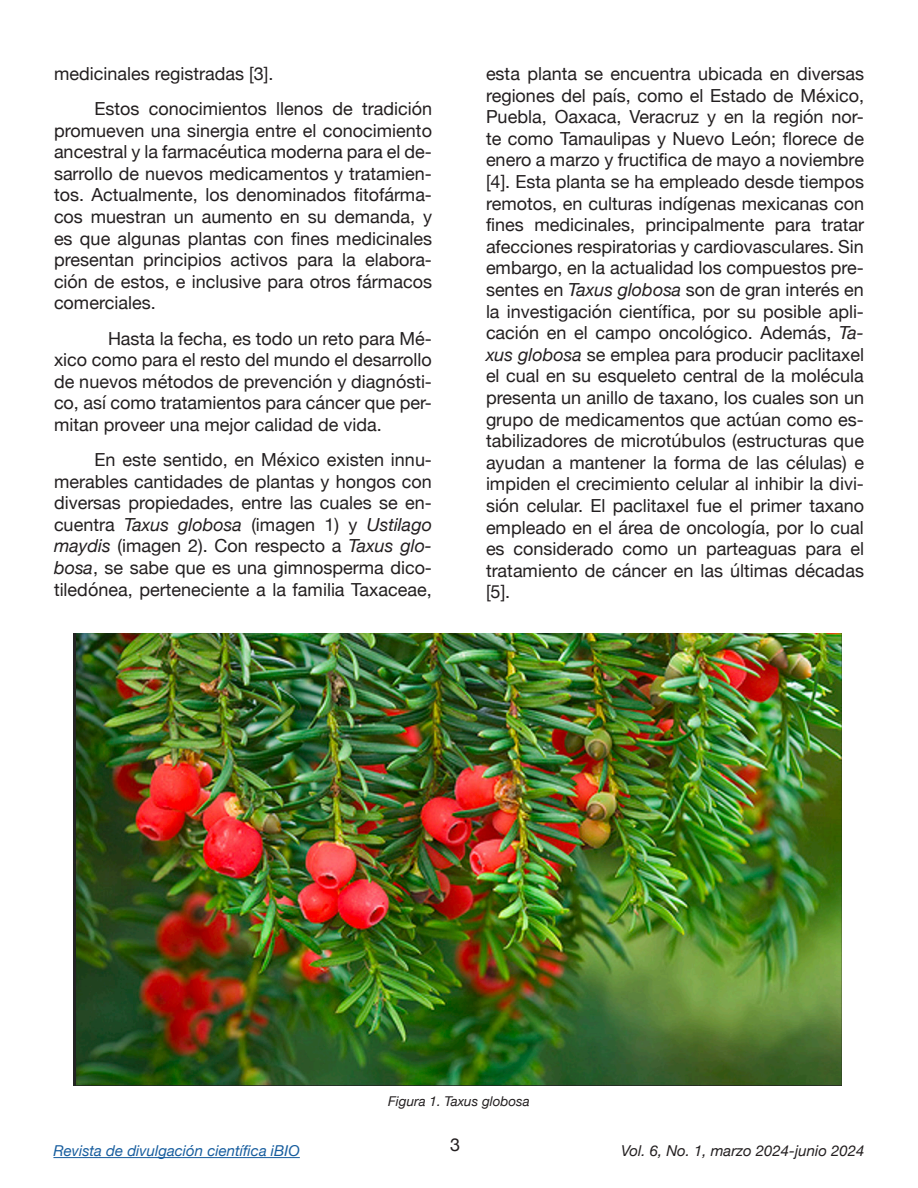
<style>
.page{position:relative;width:918px;height:1188px;background:#fff}
.page>*{position:absolute;margin:0;border:0;box-sizing:border-box;transform-origin:0 0}
.t1{font:18px/21.6px "Helvetica Neue";color:#231f20;text-align:justify}
.t2{font:italic 15px "Helvetica Neue";color:#175d9e}
.t3{font:italic 15px "Helvetica Neue";color:#231f20}
.t4{font:italic 13.5px "Helvetica Neue";color:#231f20}
.s1{font-style:italic}
</style>
<div class="page">
<hr style="left:53px;top:1157px;width:247px;height:1px;background:#175d9e">
<img style="left:74px;top:634px;width:768px;height:452px">
<p class="t1" style="left:54px;top:64px;width:221px">medicinales registradas [3].</p>
<p class="t1" style="left:54px;top:99px;width:380px;text-indent:40px">Estos conocimientos llenos de tradición promueven una sinergia entre el conocimiento ancestral y la farmacéutica moderna para el de&shy;sarrollo de nuevos medicamentos y tratamien&shy;tos. Actualmente, los denominados fitofárma&shy;cos muestran un aumento en su demanda, y es que algunas plantas con fines medicinales presentan principios activos para la elabora&shy;ción de estos, e inclusive para otros fármacos comerciales.</p>
<p class="t1" style="left:54px;top:328px;width:380px;text-indent:54px">Hasta la fecha, es todo un reto para Mé&shy;xico como para el resto del mundo el desarrollo de nuevos métodos de prevención y diagnósti&shy;co, así como tratamientos para cáncer que per&shy;mitan proveer una mejor calidad de vida.</p>
<p class="t1" style="left:54px;top:450px;width:380px;text-indent:40px">En este sentido, en México existen innu&shy;merables cantidades de plantas y hongos con diversas propiedades, entre las cuales se en&shy;cuentra <span class="s1">Taxus globosa</span> (imagen 1) y <span class="s1">Ustilago maydis</span> (imagen 2). Con respecto a <span class="s1">Taxus glo&shy;bosa</span>, se sabe que es una gimnosperma dico&shy;tiledónea, perteneciente a la familia Taxaceae,</p>
<p class="t1" style="left:486px;top:64px;width:380px">esta planta se encuentra ubicada en diversas regiones del país, como el Estado de México, Puebla, Oaxaca, Veracruz y en la región nor&shy;te como Tamaulipas y Nuevo León; florece de enero a marzo y fructifica de mayo a noviembre [4]. Esta planta se ha empleado desde tiempos remotos, en culturas indígenas mexicanas con fines medicinales, principalmente para tratar afecciones respiratorias y cardiovasculares. Sin embargo, en la actualidad los compuestos pre&shy;sentes en <span class="s1">Taxus globosa</span> son de gran interés en la investigación científica, por su posible apli&shy;cación en el campo oncológico. Además, <span class="s1">Ta&shy;xus globosa</span> se emplea para producir paclitaxel el cual en su esqueleto central de la molécula presenta un anillo de taxano, los cuales son un grupo de medicamentos que actúan como es&shy;tabilizadores de microtúbulos (estructuras que ayudan a mantener la forma de las células) e impiden el crecimiento celular al inhibir la divi&shy;sión celular. El paclitaxel fue el primer taxano empleado en el área de oncología, por lo cual es considerado como un parteaguas para el tratamiento de cáncer en las últimas décadas [5].</p>
<p class="t2" style="left:53px;top:1140px;width:248px">Revista de divulgación científica iBIO</p>
<p class="t4" style="left:388px;top:1092px;width:143px">Figura 1. Taxus globosa</p>
<p class="t1" style="left:450px;top:1135px;width:12px">3</p>
<p class="t3" style="left:621px;top:1140px;width:245px">Vol. 6, No. 1, marzo 2024-junio 2024</p>
</div>
